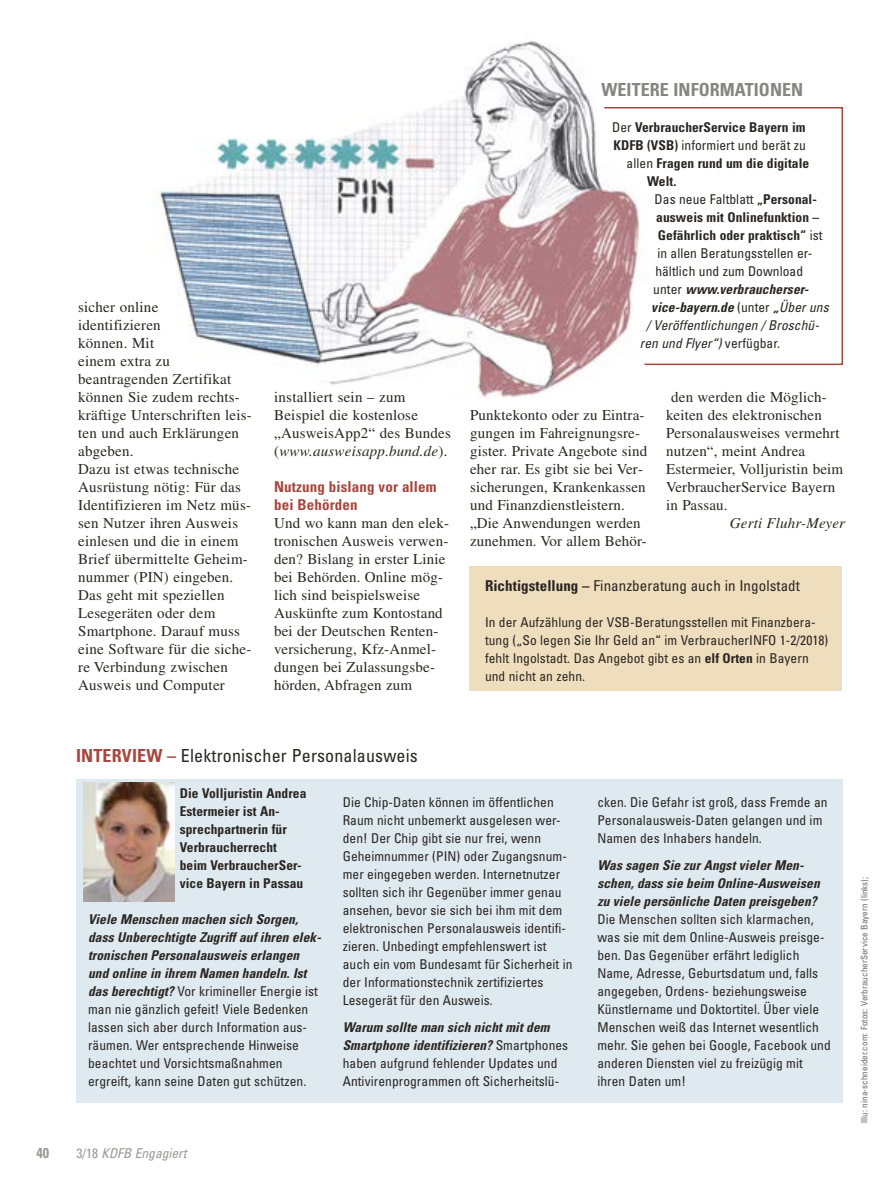
<style>
.page{position:relative;width:893px;height:1191px;background:#fff}
.page>*{position:absolute;margin:0;border:0;box-sizing:border-box;transform-origin:0 0}
.t1{font:condensed 18px "Univers LT";letter-spacing:.01em;color:#2a2521}
.t2{font:700 condensed 18px "Univers LT";letter-spacing:.005em;color:#878584}
.t3{font:15px/18px "Times LT";letter-spacing:.01em;color:#2a2521}
.t4{font:condensed 15px "Univers LT";letter-spacing:.005em;color:#2a2521}
.t5{font:700 condensed 15px/18px "Univers LT";letter-spacing:.01em;color:#a7473e}
.t6{font:italic 15px "Times LT";letter-spacing:.01em;color:#2a2521}
.t7{font:700 condensed 14.25px "Univers LT";color:#9a9897}
.t8{font:condensed 13.5px/18px "Univers LT";letter-spacing:.005em;color:#2a2521}
.t9{font:700 condensed 13.5px/18px "Univers LT";letter-spacing:.005em;color:#2a2521}
.t10{font:italic 700 condensed 13.5px/18px "Univers LT";letter-spacing:.005em;color:#2a2521}
.t11{font:italic condensed 13.5px "Univers LT";letter-spacing:.005em;color:#2a2521}
.t12{font:italic condensed 13.5px "Univers LT";color:#9a9897}
.t13{font:condensed 9px "Univers LT";letter-spacing:.01em;color:#6f6c6b}
.s1{font-style:italic}
.s2{font-weight:400}
.s3{font-weight:700}
.s4{font-weight:400;font-style:normal}
.s5{font-style:normal}
.s6{font-weight:700;color:#a7473e}
.s7{font-weight:700;font-style:italic}
</style>
<div class="page">
<div style="left:470px;top:566px;width:372px;height:124px;background:#efdebe"></div>
<div style="left:532px;top:107px;width:311px;height:258px;border:2px solid #a7473e"></div>
<div style="left:76px;top:779px;width:767px;height:323px;background:#dfeaf0"></div>
<img style="left:83px;top:782px;width:91px;height:119px">
<img style="left:155px;top:41px;width:496px;height:357px">
<p class="t3" style="left:78px;top:297px;width:175px">sicher online<br>identifizieren<br>können. Mit<br>einem extra zu beantragenden Zertifikat können Sie zudem rechts&shy;kräftige Unterschriften leis&shy;ten und auch Erklärungen abgeben.<br>Dazu ist etwas technische<br>Ausrüstung nötig: Für das<br>Identifizieren im Netz müs&shy;sen Nutzer ihren Ausweis einlesen und die in einem<br>Brief übermittelte Geheim&shy;nummer (PIN) eingeben.<br>Das geht mit speziellen<br>Lesegeräten oder dem<br>Smartphone. Darauf muss eine Software für die siche&shy;re Verbindung zwischen<br>Ausweis und Computer</p>
<p class="t3" style="left:274px;top:387px;width:178px">installiert sein – zum<br>Beispiel die kostenlose „AusweisApp2“ des Bundes (<span class="s1">www.ausweisapp.bund.de</span>).</p>
<p class="t5" style="left:274px;top:478px;width:164px">Nutzung bislang vor allem bei Behörden</p>
<p class="t3" style="left:274px;top:513px;width:176px">Und wo kann man den elek&shy;tronischen Ausweis verwen&shy;den? Bislang in erster Linie bei Behörden. Online mög&shy;lich sind beispielsweise<br>Auskünfte zum Kontostand bei der Deutschen Renten&shy;versicherung, Kfz-Anmel&shy;dungen bei Zulassungsbe&shy;hörden, Abfragen zum</p>
<h1 class="t2" style="left:601px;top:83px;width:203px">WEITERE INFORMATIONEN</h1>
<p class="t9" style="left:612px;top:119px;width:195px"><span class="s2">Der</span> VerbraucherService Bayern im</p>
<p class="t8" style="left:613px;top:137px;width:194px"><span class="s3">KDFB (VSB)</span> informiert und berät zu</p>
<p class="t9" style="left:627px;top:155px;width:184px"><span class="s2">allen</span> Fragen rund um die digitale</p>
<p class="t9" style="left:647px;top:173px;width:31px">Welt.</p>
<p class="t8" style="left:655px;top:191px;width:164px">Das neue Faltblatt <span class="s3">„Personal-</span></p>
<p class="t9" style="left:656px;top:209px;width:165px">ausweis mit Onlinefunktion –</p>
<p class="t9" style="left:658px;top:227px;width:166px">Gefährlich oder praktisch“ <span class="s2">ist</span></p>
<p class="t8" style="left:657px;top:245px;width:157px">in allen Beratungsstellen er-</p>
<p class="t8" style="left:655px;top:263px;width:149px">hältlich und zum Download</p>
<p class="t10" style="left:653px;top:281px;width:155px"><span class="s4">unter</span> www.verbraucherser-</p>
<p class="t10" style="left:651px;top:299px;width:179px">vice-bayern.de <span class="s4">(unter</span> „<span class="s2">Über uns</span></p>
<p class="t11" style="left:646px;top:320px;width:173px">/ Veröffentlichungen / Broschü-</p>
<p class="t11" style="left:640px;top:338px;width:142px">ren und Flyer“) <span class="s5">verfügbar.</span></p>
<p class="t3" style="left:470px;top:405px;width:179px">Punktekonto oder zu Eintra&shy;gungen im Fahreignungsre&shy;gister. Private Angebote sind eher rar. Es gibt sie bei Ver&shy;sicherungen, Krankenkassen und Finanzdienstleistern. „Die Anwendungen werden zunehmen. Vor allem Behör-</p>
<p class="t3" style="left:666px;top:387px;width:179px;text-indent:5px">den werden die Möglich&shy;keiten des elektronischen<br>Personalausweises vermehrt nutzen“, meint Andrea<br>Estermeier, Volljuristin beim<br>VerbraucherService Bayern in Passau.</p>
<p class="t6" style="left:730px;top:514px;width:117px">Gerti Fluhr-Meyer</p>
<p class="t4" style="left:485px;top:580px;width:316px"><span class="s3">Richtigstellung –</span> Finanzberatung auch in Ingolstadt</p>
<p class="t8" style="left:485px;top:614px;width:345px">In der Aufzählung der VSB-Beratungsstellen mit Finanzbera&shy;tung („So legen Sie Ihr Geld an“ im VerbraucherINFO 1-2/2018) fehlt Ingolstadt. Das Angebot gibt es an <span class="s3">elf Orten</span> in Bayern und nicht an zehn.</p>
<h1 class="t1" style="left:76px;top:749px;width:343px"><span class="s6">INTERVIEW –</span> Elektronischer Personalausweis</h1>
<p class="t9" style="left:180px;top:785px;width:128px">Die Volljuristin Andrea<br>Estermeier ist An - sprechpartnerin für<br>Verbraucherrecht beim VerbraucherSer&shy;vice Bayern in Passau</p>
<p class="t8" style="left:343px;top:794px;width:231px">Die Chip-Daten können im öffentlichen Raum nicht unbemerkt ausgelesen wer&shy;den! Der Chip gibt sie nur frei, wenn Geheimnummer (PIN) oder Zugangsnum&shy;mer eingegeben werden. Internetnutzer sollten sich ihr Gegenüber immer genau ansehen, bevor sie sich bei ihm mit dem elektronischen Personalausweis identifi&shy;zieren. Unbedingt empfehlenswert ist auch ein vom Bundesamt für Sicherheit in der Informationstechnik zertifiziertes Lesegerät für den Ausweis.</p>
<p class="t8" style="left:343px;top:1019px;width:227px"><span class="s7">Warum sollte man sich nicht mit dem Smartphone identifizieren?</span> Smartphones haben aufgrund fehlender Updates und Antivirenprogrammen oft Sicherheitslü-</p>
<p class="t8" style="left:88px;top:911px;width:233px"><span class="s7">Viele Menschen machen sich Sorgen, dass Unberechtigte Zugriff auf ihren elek&shy;tronischen Personalausweis erlangen und online in ihrem Namen handeln. Ist das berechtigt?</span> Vor krimineller Energie ist man nie gänzlich gefeit! Viele Bedenken lassen sich aber durch Information aus&shy;räumen. Wer entsprechende Hinweise beachtet und Vorsichtsmaßnahmen ergreift, kann seine Daten gut schützen.</p>
<p class="t7" style="left:36px;top:1147px;width:14px">40</p>
<p class="t12" style="left:76px;top:1148px;width:112px"><span class="s5">3/18</span> KDFB Engagiert</p>
<p class="t8" style="left:597px;top:794px;width:232px">cken. Die Gefahr ist groß, dass Fremde an<br>Personalausweis-Daten gelangen und im<br>Namen des Inhabers handeln.</p>
<p class="t10" style="left:597px;top:857px;width:224px">Was sagen Sie zur Angst vieler Men&shy;schen, dass sie beim Online-Ausweisen zu viele persönliche Daten preisgeben?</p>
<p class="t8" style="left:597px;top:911px;width:235px">Die Menschen sollten sich klarmachen, was sie mit dem Online-Ausweis preisge&shy;ben. Das Gegenüber erfährt lediglich Name, Adresse, Geburtsdatum und, falls angegeben, Ordens- beziehungsweise Künstlername und Doktortitel. Über viele Menschen weiß das Internet wesentlich mehr. Sie gehen bei Google, Facebook und anderen Diensten viel zu freizügig mit ihren Daten um!</p>
<p class="t13" style="left:861px;top:1122px;width:247px;rotate:-90deg">lllu: nina-schneider.com: Fotos: VerbraucherService Bayern (links);</p>
</div>
